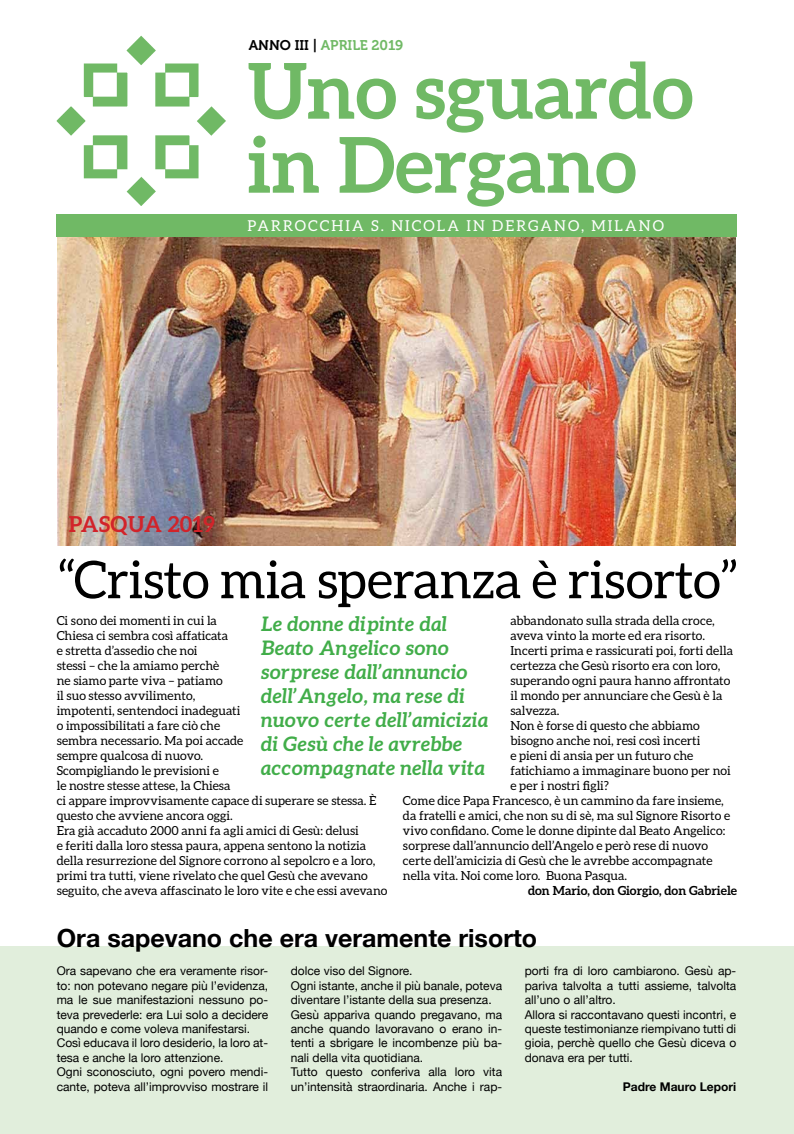
<style>
.page{position:relative;width:794px;height:1134px;background:#fff}
.page>*{position:absolute;margin:0;border:0;box-sizing:border-box;transform-origin:0 0}
.t1{font:700 77px/74px "Aleo";color:#70b965}
.t2{font:52px "Aleo";letter-spacing:-.01em;color:#000}
.t3{font:700 25px "Helvetica Neue";color:#000}
.t4{font:700 22px "Aleo";letter-spacing:.01em;color:#d2232a}
.t5{font:italic 700 20px/24px "Aleo";letter-spacing:.01em;color:#41ad49}
.t6{font:15px "Aleo";letter-spacing:.14em;color:#fff}
.t7{font:14px "Museo 700";color:#70b965}
.t8{font:12.5px/15px "Aleo";color:#000}
.t9{font:700 12.5px "Aleo";color:#000}
.t10{font:12px/14.4px "Helvetica Neue";color:#000}
.t11{font:700 12px "Helvetica Neue";color:#000}
.s1{color:#000}
</style>
<div class="page">
<div style="left:0;top:947px;width:794px;height:187px;background:#e1eedc"></div>
<div style="left:57px;top:214px;width:680px;height:23px;background:#70b965"></div>
<img style="left:56px;top:35px;width:170px;height:186px">
<img style="left:58px;top:237px;width:677px;height:309px">
<p class="t7" style="left:249px;top:38px;width:156px"><span class="s1">ANNO III |</span> APRILE 2019</p>
<h1 class="t1" style="left:247px;top:53px;width:447px">Uno sguardo in Dergano</h1>
<p class="t6" style="left:247px;top:217px;width:23px">Parr</p>
<p class="t6" style="left:295px;top:217px;width:224px">occhia S. Nicola in Dergan</p>
<p class="t6" style="left:568px;top:217px;width:98px">o, Milano</p>
<h3 class="t4" style="left:69px;top:512px;width:147px">pasqua 2019</h3>
<h2 class="t2" style="left:58px;top:550px;width:681px">“Cristo mia speranza è risorto”</h2>
<p class="t8" style="left:57px;top:613px;width:332px">Ci sono dei momenti in cui la<br>Chiesa ci sembra così affaticata<br>e stretta d’assedio che noi<br>stessi – che la amiamo perchè<br>ne siamo parte viva – patiamo<br>il suo stesso avvilimento,<br>impotenti, sentendoci inadeguati<br>o impossibilitati a fare ciò che<br>sembra necessario. Ma poi accade<br>sempre qualcosa di nuovo.<br>Scompigliando le previsioni e<br>le nostre stesse attese, la Chiesa<br>ci appare improvvisamente capace di superare se stessa. È questo che avviene ancora oggi.<br>Era già accaduto 2000 anni fa agli amici di Gesù: delusi<br>e feriti dalla loro stessa paura, appena sentono la notizia della resurrezione del Signore corrono al sepolcro e a loro, primi tra tutti, viene rivelato che quel Gesù che avevano seguito, che aveva affascinato le loro vite e che essi avevano</p>
<p class="t8" style="left:510px;top:613px;width:206px">abbandonato sulla strada della croce,</p>
<h3 class="t5" style="left:261px;top:611px;width:229px">Le donne dipinte dal<br>Beato Angelico sono sorprese dall’annuncio dell’Angelo, ma rese di nuovo certe dell’amicizia di Gesù che le avrebbe accompagnate nella vita</h3>
<p class="t8" style="left:510px;top:628px;width:196px">aveva vinto la morte ed era risorto.</p>
<p class="t8" style="left:510px;top:643px;width:224px">Incerti prima e rassicurati poi, forti della</p>
<p class="t8" style="left:510px;top:658px;width:211px">certezza che Gesù risorto era con loro,</p>
<p class="t8" style="left:510px;top:673px;width:221px">superando ogni paura hanno affrontato</p>
<p class="t8" style="left:510px;top:688px;width:213px">il mondo per annunciare che Gesù è la</p>
<p class="t8" style="left:510px;top:703px;width:51px">salvezza.</p>
<p class="t8" style="left:510px;top:718px;width:191px">Non è forse di questo che abbiamo</p>
<p class="t8" style="left:510px;top:733px;width:191px">bisogno anche noi, resi così incerti</p>
<p class="t8" style="left:510px;top:748px;width:184px">e pieni di ansia per un futuro che</p>
<p class="t8" style="left:510px;top:763px;width:222px">fatichiamo a immaginare buono per noi</p>
<p class="t8" style="left:510px;top:778px;width:100px">e per i nostri figli?</p>
<p class="t8" style="left:403px;top:793px;width:322px">Come dice Papa Francesco, è un cammino da fare insieme,</p>
<p class="t8" style="left:403px;top:808px;width:329px">da fratelli e amici, che non su di sè, ma sul Signore Risorto e</p>
<p class="t8" style="left:403px;top:823px;width:324px">vivo confidano. Come le donne dipinte dal Beato Angelico:</p>
<p class="t8" style="left:403px;top:838px;width:306px">sorprese dall’annuncio dell’Angelo e però rese di nuovo</p>
<p class="t8" style="left:403px;top:853px;width:311px">certe dell’amicizia di Gesù che le avrebbe accompagnate</p>
<p class="t8" style="left:403px;top:868px;width:226px">nella vita. Noi come loro. Buona Pasqua.</p>
<p class="t9" style="left:528px;top:883px;width:211px">don Mario, don Giorgio, don Gabriele</p>
<h3 class="t3" style="left:57px;top:918px;width:482px">Ora sapevano che era veramente risorto</h3>
<p class="t10" style="left:57px;top:964px;width:213px">Ora sapevano che era veramente risor&shy;to: non potevano negare più l’evidenza, ma le sue manifestazioni nessuno po&shy;teva prevederle: era Lui solo a decidere quando e come voleva manifestarsi.<br>Così educava il loro desiderio, la loro at&shy;tesa e anche la loro attenzione.<br>Ogni sconosciuto, ogni povero mendi&shy;cante, poteva all’improvviso mostrare il</p>
<p class="t10" style="left:291px;top:964px;width:213px">dolce viso del Signore.<br>Ogni istante, anche il più banale, poteva diventare l’istante della sua presenza.<br>Gesù appariva quando pregavano, ma anche quando lavoravano o erano in&shy;tenti a sbrigare le incombenze più ba&shy;nali della vita quotidiana.<br>Tutto questo conferiva alla loro vita un’intensità straordinaria. Anche i rap-</p>
<p class="t10" style="left:525px;top:964px;width:213px">porti fra di loro cambiarono. Gesù ap&shy;pariva talvolta a tutti assieme, talvolta all’uno o all’altro.<br>Allora si raccontavano questi incontri, e queste testimonianze riempivano tutti di gioia, perchè quello che Gesù diceva o donava era per tutti.</p>
<p class="t11" style="left:623px;top:1077px;width:115px">Padre Mauro Lepori</p>
</div>
